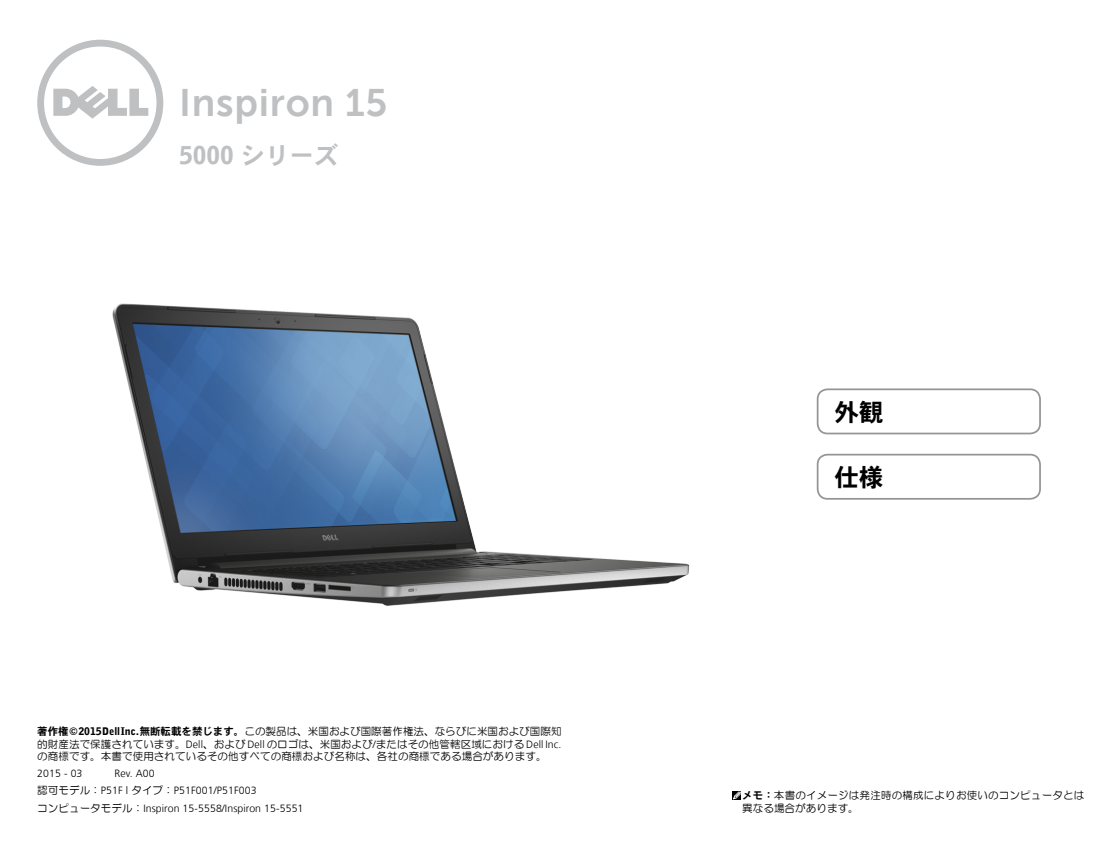
<style>
.page{position:relative;width:1117px;height:844px;background:#fff}
.page>*{position:absolute;margin:0;border:0;box-sizing:border-box;transform-origin:0 0}
.Brand{font:700 38.5px "Museo Sans For Dell";letter-spacing:.02em;color:#bec0c2}
.Model{font:900 24.5px "Bell Gothic BT";color:#bec0c2}
.Cover_Title{font:24.5px "DFHS Gothic W7 WIN RKSJ H";color:#000}
.Legal_1{font:10.5px/12.2px "HG Maru Gothic MPRO";letter-spacing:.01em;color:#000;text-align:justify}
.Legal_1-2{font:300 10.5px "Frutiger 45";letter-spacing:.01em;color:#000}
.Note_Legal{font:10.5px/12.2px "HG Maru Gothic MPRO";letter-spacing:.02em;color:#000}
.s1{font-family:"DFHS Gothic W7 WIN RKSJ H";font-weight:400}
.s2{font-family:"DFHS Gothic W7 WIN RKSJ H"}
.s3{font-family:"Bell Gothic BT";font-weight:900}
.s4{font-family:"Frutiger 45";font-weight:300}
.s5{font-family:"HG Maru Gothic MPRO";font-weight:400}
</style>
<div class="page">
<div style="left:816px;top:388px;width:224px;height:46px;border:2px solid #939598;border-radius:10px"></div>
<div style="left:816px;top:453px;width:224px;height:46px;border:2px solid #939598;border-radius:10px"></div>
<img style="left:112px;top:303px;width:578px;height:303px">
<svg style="left:37px;top:40px;width:126px;height:126px"></svg>
<div style="left:732px;top:791px;width:8px;height:9px;background:#000"></div>
<svg style="left:733px;top:791px;width:7px;height:8px"></svg>
<p class="Brand" style="left:179px;top:81px;width:210px">Inspiron 15</p>
<p class="Model" style="left:179px;top:140px;width:161px">5000 <span class="s1">シリーズ</span></p>
<p class="Legal_1" style="left:37px;top:725px;width:525px"><span class="s2">著作権</span><span class="s3">©2015DellInc.</span><span class="s2">無断転載を禁じます。</span>この製品は、米国および国際著作権法、ならびに米国および国際知的財産法で保護されています。<span class="s4">Dell</span>、および <span class="s4">Dell</span> のロゴは、米国および<span class="s4">/</span>またはその他管轄区域における <span class="s4">Dell Inc.</span>の商標です。本書で使用されているその他すべての商標および名称は、各社の商標である場合があります。</p>
<p class="Legal_1-2" style="left:37px;top:767px;width:47px">2015 - 03</p>
<p class="Legal_1-2" style="left:114px;top:767px;width:42px">Rev. A00</p>
<p class="Legal_1-2" style="left:37px;top:784px;width:221px"><span class="s5">認可モデル：</span>P51F | <span class="s5">タイプ：</span>P51F001/P51F003</p>
<p class="Legal_1-2" style="left:37px;top:801px;width:268px"><span class="s5">コンピュータモデル：</span>Inspiron 15-5558/Inspiron 15-5551</p>
<p class="Cover_Title" style="left:834px;top:399px;width:50px">外観</p>
<p class="Cover_Title" style="left:834px;top:464px;width:50px">仕様</p>
<p class="Note_Legal" style="left:742px;top:789px;width:343px"><span class="s2">メモ：</span>本書のイメージは発注時の構成によりお使いのコンピュータとは異なる場合があります。</p>
</div>
